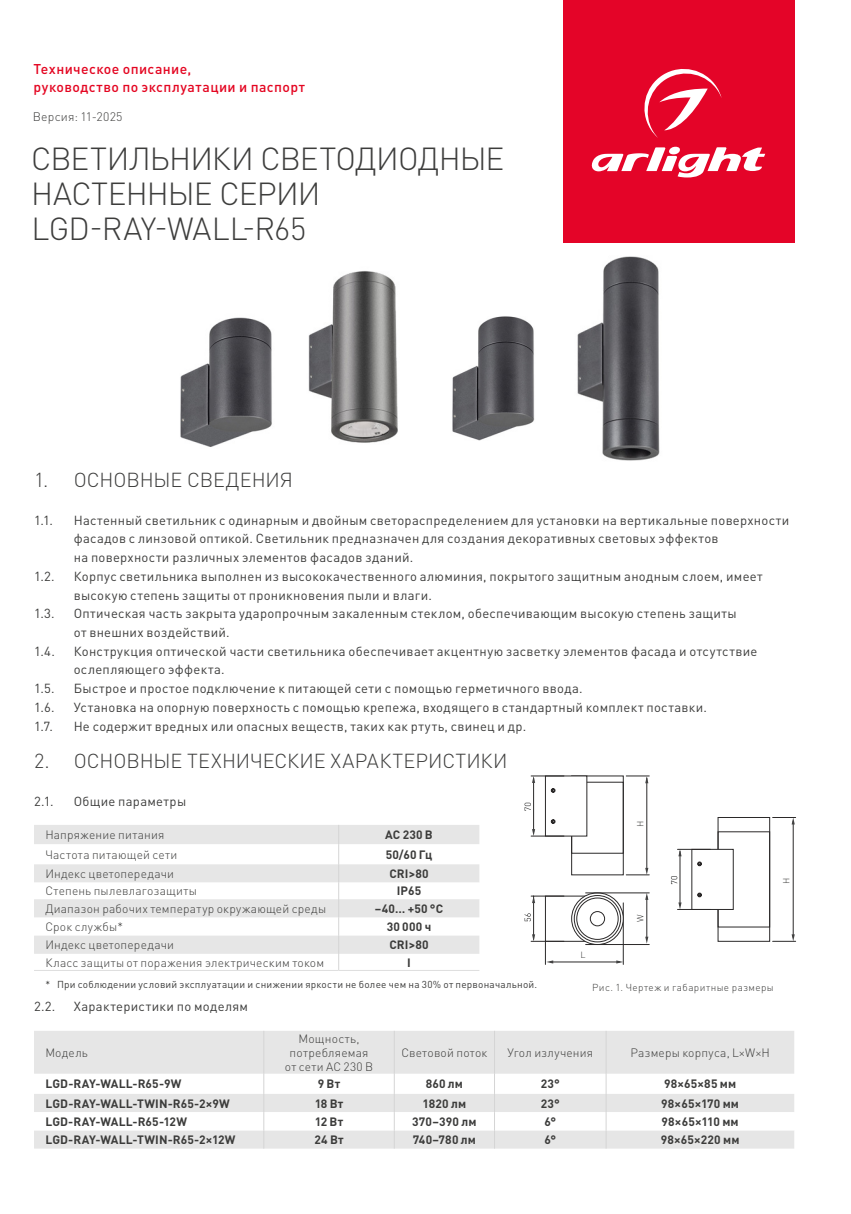
<style>
.page{position:relative;width:851px;height:1214px;background:#fff}
.page>*{position:absolute;margin:0;border:0;box-sizing:border-box;transform-origin:0 0}
.t1{font:300 31.6px/35px "DIN Pro";letter-spacing:-.025em;color:#3d3d3c}
.t2{font:300 20px "DIN Pro";letter-spacing:-.005em;color:#3c3c3b}
.t3{font:500 14px/18px "DIN Pro";letter-spacing:.03em;color:#e40521}
.t4{font:13px/18.8px "DIN Pro";letter-spacing:.02em;color:#3c3c3b}
.t5{font:300 12.2px "DIN Pro";letter-spacing:.015em;color:#3d3d3c}
.t6{font:300 12px/14px "DIN Pro";letter-spacing:.015em;color:#3c3c3b;text-align:center}
.t7{font:700 12px "DIN Pro";letter-spacing:.01em;color:#3c3c3b}
.t8{font:10px "DIN Pro";letter-spacing:.025em;color:#3c3c3b}
.t9{font:300 10px "DIN Pro";letter-spacing:.04em;color:#3c3c3b}
.t10{font:300 9px "DIN Pro";color:#3c3c3b}
</style>
<div class="page">
<img style="left:180px;top:317px;width:92px;height:130px">
<img style="left:308px;top:271px;width:90px;height:172px">
<svg style="left:34px;top:825px;width:445px;height:144px"></svg>
<hr style="left:34px;top:969px;width:304px;height:1px;background:#dedede">
<hr style="left:338px;top:969px;width:141px;height:1px;background:#dedede">
<div style="left:34px;top:1031px;width:760px;height:42px;background:#e6e6e6"></div>
<hr style="left:263px;top:1030px;width:1px;height:43px;background:#d5d5d5">
<hr style="left:394px;top:1030px;width:1px;height:43px;background:#d5d5d5">
<hr style="left:494px;top:1030px;width:1px;height:43px;background:#d5d5d5">
<hr style="left:605px;top:1030px;width:1px;height:43px;background:#d5d5d5">
<svg style="left:34px;top:1073px;width:760px;height:75px"></svg>
<img style="left:577px;top:256px;width:83px;height:205px">
<img style="left:452px;top:316px;width:83px;height:125px">
<hr style="left:531px;top:895px;width:33px;height:1px;background:#2b2929">
<hr style="left:531px;top:940px;width:33px;height:1px;background:#2b2929">
<hr style="left:533px;top:896px;width:1px;height:43px;background:#2b2929">
<svg style="left:532px;top:896px;width:3px;height:7px"></svg>
<svg style="left:532px;top:934px;width:3px;height:7px"></svg>
<svg style="left:524px;top:913px;width:7px;height:8px"></svg>
<hr style="left:792px;top:820px;width:1px;height:117px;background:#2b2929">
<svg style="left:772px;top:817px;width:23px;height:7px"></svg>
<svg style="left:772px;top:934px;width:23px;height:7px"></svg>
<div style="left:717px;top:817px;width:52px;height:124px;border:1px solid #2b2929"></div>
<div style="left:691px;top:849px;width:42px;height:60px;background:#fff"></div>
<hr style="left:677px;top:848px;width:33px;height:1px;background:#2b2929">
<hr style="left:677px;top:909px;width:33px;height:1px;background:#2b2929">
<hr style="left:679px;top:851px;width:1px;height:54px;background:#2b2929">
<svg style="left:678px;top:849px;width:3px;height:7px"></svg>
<svg style="left:678px;top:902px;width:3px;height:7px"></svg>
<svg style="left:670px;top:876px;width:7px;height:8px"></svg>
<svg style="left:697px;top:861px;width:4px;height:35px"></svg>
<hr style="left:531px;top:775px;width:33px;height:1px;background:#2b2929">
<hr style="left:531px;top:835px;width:33px;height:1px;background:#2b2929">
<hr style="left:533px;top:778px;width:1px;height:53px;background:#2b2929">
<svg style="left:532px;top:775px;width:3px;height:7px"></svg>
<svg style="left:532px;top:829px;width:3px;height:7px"></svg>
<svg style="left:524px;top:802px;width:7px;height:8px"></svg>
<svg style="left:545px;top:775px;width:104px;height:189px"></svg>
<div style="left:562px;top:0;width:232px;height:243px;background:#e40428"></div>
<svg style="left:591px;top:147px;width:174px;height:30px"></svg>
<svg style="left:644px;top:69px;width:77px;height:69px"></svg>
<p class="t3" style="left:34px;top:60px;width:273px">Техническое описание,<br>руководство по эксплуатации и паспорт</p>
<p class="t5" style="left:33px;top:108px;width:91px">Версия: 11-2025</p>
<h1 class="t1" style="left:31px;top:140px;width:474px">СВЕТИЛЬНИКИ СВЕТОДИОДНЫЕ<br>НАСТЕННЫЕ СЕРИИ<br>LGD-RAY-WALL-R65</h1>
<h2 class="t2" style="left:34px;top:466px;width:260px">1. ОСНОВНЫЕ СВЕДЕНИЯ</h2>
<p class="t4" style="left:34px;top:510px;width:20px">1.1.</p>
<p class="t4" style="left:74px;top:510px;width:717px">Настенный светильник с одинарным и двойным светораспределением для установки на вертикальные поверхности фасадов с линзовой оптикой. Светильник предназначен для создания декоративных световых эффектов<br>на поверхности различных элементов фасадов зданий.</p>
<p class="t4" style="left:34px;top:566px;width:22px">1.2.</p>
<p class="t4" style="left:74px;top:566px;width:690px">Корпус светильника выполнен из высококачественного алюминия, покрытого защитным анодным слоем, имеет высокую степень защиты от проникновения пыли и влаги.</p>
<p class="t4" style="left:34px;top:603px;width:22px">1.3.</p>
<p class="t4" style="left:74px;top:603px;width:664px">Оптическая часть закрыта ударопрочным закаленным стеклом, обеспечивающим высокую степень защиты от внешних воздействий.</p>
<p class="t4" style="left:34px;top:641px;width:22px">1.4.</p>
<p class="t4" style="left:74px;top:641px;width:685px">Конструкция оптической части светильника обеспечивает акцентную засветку элементов фасада и отсутствие ослепляющего эффекта.</p>
<p class="t4" style="left:34px;top:678px;width:22px">1.5.</p>
<p class="t4" style="left:74px;top:678px;width:510px">Быстрое и простое подключение к питающей сети с помощью герметичного ввода.</p>
<p class="t4" style="left:34px;top:697px;width:22px">1.6.</p>
<p class="t4" style="left:74px;top:697px;width:634px">Установка на опорную поверхность с помощью крепежа, входящего в стандартный комплект поставки.</p>
<p class="t4" style="left:34px;top:716px;width:21px">1.7.</p>
<p class="t4" style="left:74px;top:716px;width:454px">Не содержит вредных или опасных веществ, таких как ртуть, свинец и др.</p>
<h2 class="t2" style="left:34px;top:747px;width:475px">2. ОСНОВНЫЕ ТЕХНИЧЕСКИЕ ХАРАКТЕРИСТИКИ</h2>
<p class="t4" style="left:34px;top:790px;width:21px">2.1.</p>
<p class="t4" style="left:74px;top:790px;width:114px">Общие параметры</p>
<p class="t6" style="left:45px;top:827px;width:120px">Напряжение питания</p>
<p class="t7" style="left:385px;top:826px;width:49px">AC 230 В</p>
<p class="t6" style="left:45px;top:846px;width:133px">Частота питающей сети</p>
<p class="t7" style="left:385px;top:846px;width:48px">50/60 Гц</p>
<p class="t6" style="left:45px;top:866px;width:130px">Индекс цветопередачи</p>
<p class="t7" style="left:389px;top:865px;width:41px">CRI&gt;80</p>
<p class="t6" style="left:45px;top:883px;width:153px">Степень пылевлагозащиты</p>
<p class="t7" style="left:397px;top:882px;width:26px">IP65</p>
<p class="t6" style="left:45px;top:900px;width:282px">Диапазон рабочих температур окружающей среды</p>
<p class="t7" style="left:375px;top:900px;width:70px">–40… +50 °С</p>
<p class="t6" style="left:45px;top:919px;width:79px">Срок службы*</p>
<p class="t7" style="left:387px;top:918px;width:46px">30 000 ч</p>
<p class="t6" style="left:45px;top:937px;width:130px">Индекс цветопередачи</p>
<p class="t7" style="left:389px;top:936px;width:41px">CRI&gt;80</p>
<p class="t6" style="left:45px;top:954px;width:280px">Класс защиты от поражения электрическим током</p>
<p class="t7" style="left:407px;top:954px;width:5px">I</p>
<p class="t8" style="left:45px;top:977px;width:493px">* При соблюдении условий эксплуатации и снижении яркости не более чем на 30% от первоначальной.</p>
<p class="t4" style="left:34px;top:996px;width:23px">2.2.</p>
<p class="t4" style="left:74px;top:996px;width:176px">Характеристики по моделям</p>
<p class="t6" style="left:45px;top:1044px;width:44px">Модель</p>
<p class="t10" style="left:634px;top:827px;width:8px;rotate:-90deg">H</p>
<p class="t10" style="left:780px;top:883px;width:8px;rotate:-90deg">H</p>
<p class="t10" style="left:634px;top:921px;width:9px;rotate:-90deg">W</p>
<p class="t10" style="left:580px;top:948px;width:7px">L</p>
<p class="t9" style="left:592px;top:980px;width:183px">Рис. 1. Чертеж и габаритные размеры</p>
<p class="t6" style="left:285px;top:1030px;width:90px">Мощность, потребляемая от сети AC 230 В</p>
<p class="t6" style="left:401px;top:1044px;width:88px">Световой поток</p>
<p class="t6" style="left:507px;top:1044px;width:87px">Угол излучения</p>
<p class="t6" style="left:630px;top:1044px;width:141px">Размеры корпуса, L×W×H</p>
<p class="t7" style="left:45px;top:1075px;width:137px">LGD-RAY-WALL-R65-9W</p>
<p class="t7" style="left:318px;top:1075px;width:24px">9 Вт</p>
<p class="t7" style="left:425px;top:1075px;width:39px">860 лм</p>
<p class="t7" style="left:540px;top:1075px;width:21px">23°</p>
<p class="t7" style="left:664px;top:1075px;width:74px">98×65×85 мм</p>
<p class="t7" style="left:45px;top:1094px;width:186px">LGD-RAY-WALL-TWIN-R65-2×9W</p>
<p class="t7" style="left:314px;top:1094px;width:30px">18 Вт</p>
<p class="t7" style="left:422px;top:1094px;width:45px">1820 лм</p>
<p class="t7" style="left:540px;top:1094px;width:21px">23°</p>
<p class="t7" style="left:661px;top:1094px;width:79px">98×65×170 мм</p>
<p class="t7" style="left:45px;top:1113px;width:143px">LGD-RAY-WALL-R65-12W</p>
<p class="t7" style="left:315px;top:1113px;width:30px">12 Вт</p>
<p class="t7" style="left:412px;top:1113px;width:66px">370–390 лм</p>
<p class="t7" style="left:544px;top:1113px;width:13px">6°</p>
<p class="t7" style="left:661px;top:1113px;width:79px">98×65×110 мм</p>
<p class="t7" style="left:45px;top:1131px;width:192px">LGD-RAY-WALL-TWIN-R65-2×12W</p>
<p class="t7" style="left:314px;top:1131px;width:31px">24 Вт</p>
<p class="t7" style="left:412px;top:1131px;width:65px">740–780 лм</p>
<p class="t7" style="left:544px;top:1131px;width:13px">6°</p>
<p class="t7" style="left:660px;top:1131px;width:80px">98×65×220 мм</p>
</div>
